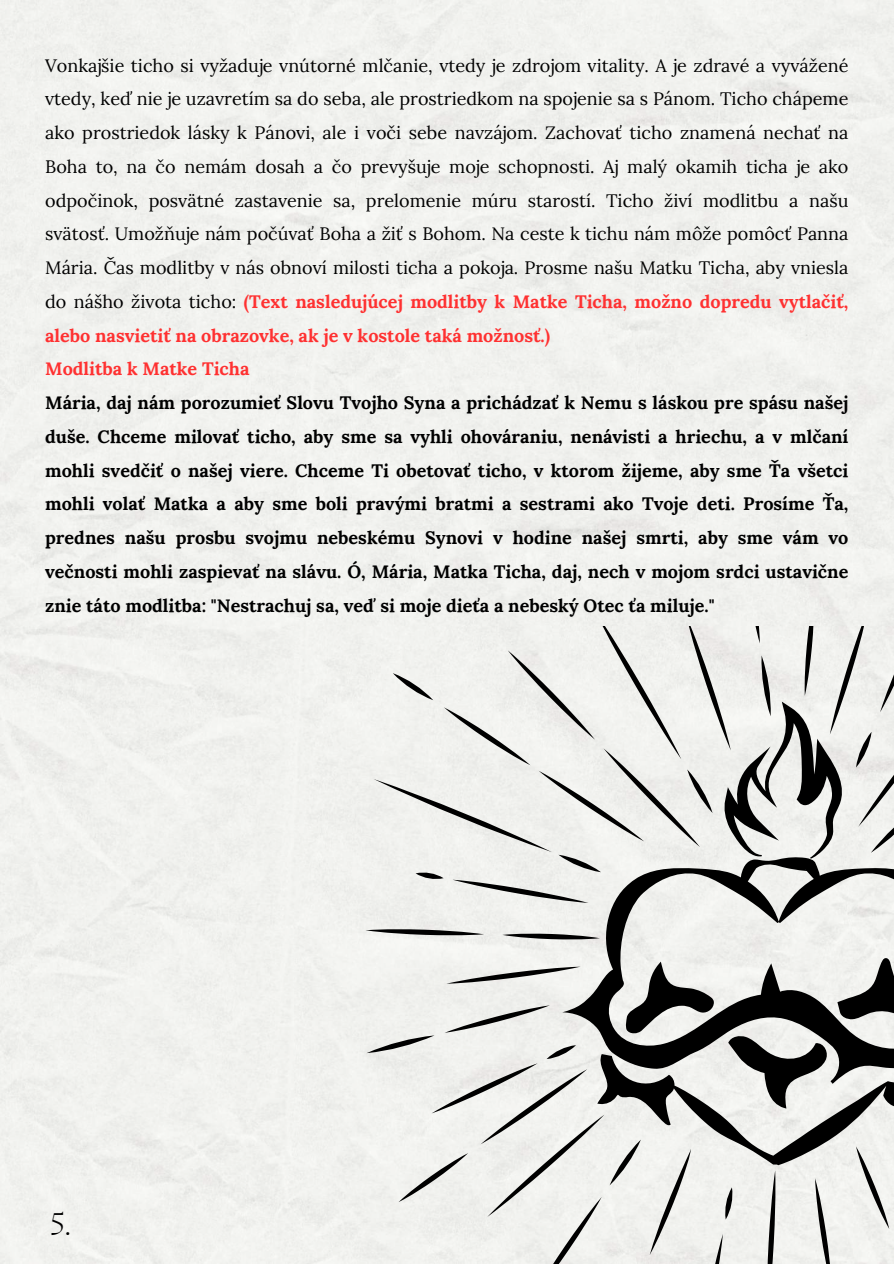
<style>
.page{position:relative;width:894px;height:1264px;background:#fff}
.page>*{position:absolute;margin:0;border:0;box-sizing:border-box;transform-origin:0 0}
.t1{font:200 32.4px "Migra";color:#000}
.t2{font:18px/33.8px "Lora";color:#000}
.t3{font:700 18px/33.8px "Lora";color:#000;text-align:justify}
.s1{font-weight:700;color:#ff3131}
</style>
<div class="page">
<svg style="left:365px;top:626px;width:528px;height:637px;fill:#f0f1ed"></svg>
<p class="t2" style="left:45px;top:47px;width:804px">Vonkajšie ticho si vyžaduje vnútorné mlčanie, vtedy je zdrojom vitality. A je zdravé a vyvážené vtedy, keď nie je uzavretím sa do seba, ale prostriedkom na spojenie sa s Pánom. Ticho chápeme ako prostriedok lásky k Pánovi, ale i voči sebe navzájom. Zachovať ticho znamená nechať na Boha to, na čo nemám dosah a čo prevyšuje moje schopnosti. Aj malý okamih ticha je ako odpočinok, posvätné zastavenie sa, prelomenie múru starostí. Ticho živí modlitbu a našu svätosť. Umožňuje nám počúvať Boha a žiť s Bohom. Na ceste k tichu nám môže pomôcť Panna Mária. Čas modlitby v nás obnoví milosti ticha a pokoja. Prosme našu Matku Ticha, aby vniesla do nášho života ticho: <span class="s1">(Text nasledujúcej modlitby k Matke Ticha, možno dopredu vytlačiť, alebo nasvietiť na obrazovke, ak je v kostole taká možnosť.)<br>Modlitba k Matke Ticha</span></p>
<p class="t3" style="left:45px;top:384px;width:804px">Mária, daj nám porozumieť Slovu Tvojho Syna a prichádzať k Nemu s láskou pre spásu našej duše. Chceme milovať ticho, aby sme sa vyhli ohováraniu, nenávisti a hriechu, a v mlčaní mohli svedčiť o našej viere. Chceme Ti obetovať ticho, v ktorom žijeme, aby sme Ťa všetci mohli volať Matka a aby sme boli pravými bratmi a sestrami ako Tvoje deti. Prosíme Ťa, prednes našu prosbu svojmu nebeskému Synovi v hodine našej smrti, aby sme vám vo večnosti mohli zaspievať na slávu. Ó, Mária, Matka Ticha, daj, nech v mojom srdci ustavične znie táto modlitba: "Nestrachuj sa, veď si moje dieťa a nebeský Otec ťa miluje."</p>
<h1 class="t1" style="left:51px;top:1203px;width:22px">5.</h1>
</div>
